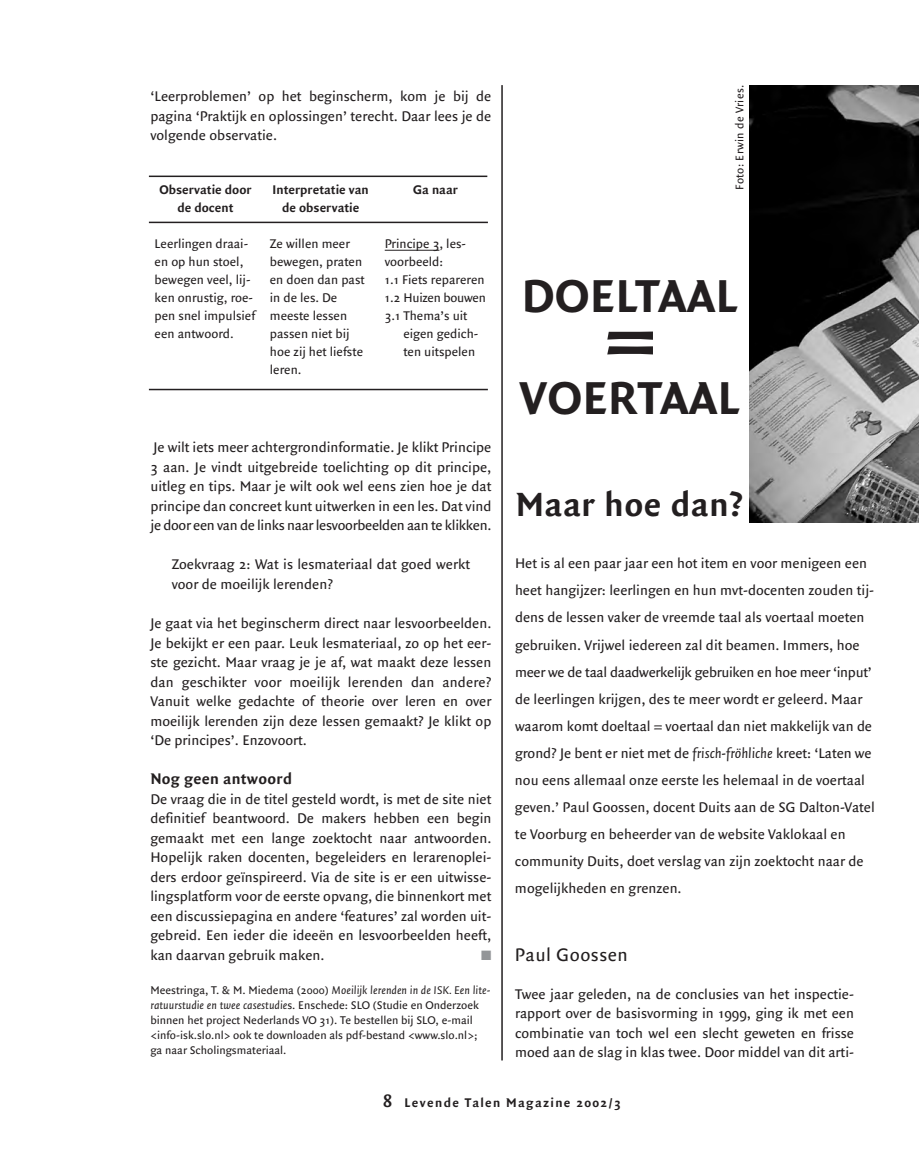
<style>
.page{position:relative;width:919px;height:1149px;background:#fff}
.page>*{position:absolute;margin:0;border:0;box-sizing:border-box;transform-origin:0 0}
.t1{font:700 84px "Quadraat Sans";color:#231f20}
.t2{font:700 49.5px "Quadraat Sans";letter-spacing:.015em;color:#231f20}
.t3{font:700 36px "Quadraat Sans";letter-spacing:.015em;color:#231f20}
.t4{font:19.5px "Quadraat Sans";letter-spacing:.025em;color:#231f20}
.t5{font:700 16.5px "Quadraat Sans";letter-spacing:.015em;color:#231f20}
.t6{font:15px/19.5px "Quadraat Sans";color:#231f20;text-align:justify}
.t7{font:13.5px/18px "Quadraat Sans";color:#231f20}
.t8{font:700 13.5px/18px "Quadraat Sans";color:#231f20;text-align:center}
.t9{font:700 13.5px "Quadraat Sans";letter-spacing:.1em;color:#231f20}
.t10{font:13.5px "Zapf Dingbats";color:#939598}
.t11{font:12px/15px "Quadraat Sans";color:#231f20}
.t12{font:12px "Quadraat Sans";letter-spacing:.025em;color:#231f20}
.s1{font-style:italic}
.s2{font-size:18px}
</style>
<div class="page">
<hr style="left:384px;top:250px;width:55px;height:1px;background:#231f20">
<hr style="left:149px;top:221px;width:339px;height:2px;background:#231f20">
<hr style="left:149px;top:175px;width:338px;height:2px;background:#231f20">
<hr style="left:149px;top:388px;width:339px;height:2px;background:#231f20">
<hr style="left:501px;top:85px;width:1px;height:975px;background:#231f20">
<img style="left:749px;top:85px;width:169px;height:437px">
<p class="t6" style="left:150px;top:88px;width:342px">‘Leerproblemen’ op het beginscherm, kom je bij de pagina ‘Praktijk en oplossingen’ terecht. Daar lees je de volgende observatie.</p>
<p class="t8" style="left:159px;top:181px;width:94px">Observatie door de docent</p>
<p class="t7" style="left:155px;top:235px;width:102px">Leerlingen draai&shy;en op hun stoel, bewegen veel, lij&shy;ken onrustig, roe&shy;pen snel impulsief een antwoord.</p>
<p class="t8" style="left:272px;top:181px;width:98px">Interpretatie van de observatie</p>
<p class="t7" style="left:270px;top:235px;width:96px">Ze willen meer bewegen, praten en doen dan past in de les. De meeste lessen passen niet bij hoe zij het liefste leren.</p>
<p class="t8" style="left:413px;top:181px;width:46px">Ga naar</p>
<p class="t7" style="left:384px;top:235px;width:103px">Principe 3, les&shy;voorbeeld:<br>1.1 Fiets repareren<br>1.2 Huizen bouwen<br>3.1 Thema’s uit</p>
<p class="t7" style="left:403px;top:325px;width:76px">eigen gedich&shy;ten uitspelen</p>
<p class="t12" style="left:734px;top:190px;width:106px;rotate:-90deg">Foto: Erwin de Vries.</p>
<h2 class="t2" style="left:522px;top:276px;width:217px">DOELTAAL</h2>
<h1 class="t1" style="left:606px;top:302px;width:49px">=</h1>
<h2 class="t2" style="left:520px;top:378px;width:221px">VOERTAAL</h2>
<p class="t6" style="left:150px;top:439px;width:342px">Je wilt iets meer achtergrondinformatie. Je klikt Principe 3 aan. Je vindt uitgebreide toelichting op dit principe, uitleg en tips. Maar je wilt ook wel eens zien hoe je dat principe dan concreet kunt uitwerken in een les. Dat vind je door een van de links naar lesvoorbeelden aan te klikken.</p>
<p class="t6" style="left:172px;top:556px;width:300px">Zoekvraag 2: Wat is lesmateriaal dat goed werkt voor de moeilijk lerenden?</p>
<p class="t6" style="left:150px;top:614px;width:342px">Je gaat via het beginscherm direct naar lesvoorbeelden.<br>Je bekijkt er een paar. Leuk lesmateriaal, zo op het eer&shy;ste gezicht. Maar vraag je je af, wat maakt deze lessen dan geschikter voor moeilijk lerenden dan andere?<br>Vanuit welke gedachte of theorie over leren en over moeilijk lerenden zijn deze lessen gemaakt? Je klikt op ‘De principes’. Enzovoort.</p>
<p class="t5" style="left:150px;top:772px;width:143px">Nog geen antwoord</p>
<p class="t6" style="left:150px;top:790px;width:342px">De vraag die in de titel gesteld wordt, is met de site niet definitief beantwoord. De makers hebben een begin gemaakt met een lange zoektocht naar antwoorden.<br>Hopelijk raken docenten, begeleiders en lerarenoplei&shy;ders erdoor geïnspireerd. Via de site is er een uitwisse&shy;lingsplatform voor de eerste opvang, die binnenkort met een discussiepagina en andere ‘features’ zal worden uit&shy;gebreid. Een ieder die ideeën en lesvoorbeelden heeft, kan daarvan gebruik maken.</p>
<h3 class="t3" style="left:515px;top:490px;width:228px">Maar hoe dan?</h3>
<p class="t6" style="left:515px;top:551px;width:361px;line-height:27px;text-align:left">Het is al een paar jaar een hot item en voor menigeen een heet hangijzer: leerlingen en hun mvt-docenten zouden tij&shy;dens de lessen vaker de vreemde taal als voertaal moeten gebruiken. Vrijwel iedereen zal dit beamen. Immers, hoe meer we de taal daadwerkelijk gebruiken en hoe meer ‘input’ de leerlingen krijgen, des te meer wordt er geleerd. Maar waarom komt doeltaal = voertaal dan niet makkelijk van de grond? Je bent er niet met de <span class="s1">frisch-fröhliche</span> kreet: ‘Laten we nou eens allemaal onze eerste les helemaal in de voertaal geven.’ Paul Goossen, docent Duits aan de SG Dalton-Vatel te Voorburg en beheerder van de website Vaklokaal en community Duits, doet verslag van zijn zoektocht naar de mogelijkheden en grenzen.</p>
<h3 class="t4" style="left:514px;top:946px;width:115px">Paul Goossen</h3>
<p class="t10" style="left:481px;top:946px;width:12px">■</p>
<p class="t11" style="left:150px;top:983px;width:341px">Meestringa, T. &amp; M. Miedema (2000) <span class="s1">Moeilijk lerenden in de ISK. Een lite&shy;ratuurstudie en twee casestudie</span>s. Enschede: SLO (Studie en Onderzoek binnen het project Nederlands VO 31). Te bestellen bij SLO, e-mail &lt;info-isk.slo.nl&gt; ook te downloaden als pdf-bestand &lt;www.slo.nl&gt;; ga naar Scholingsmateriaal.</p>
<p class="t9" style="left:383px;top:1096px;width:239px"><span class="s2">8</span> Levende Talen Magazine 2002/3</p>
<p class="t6" style="left:515px;top:985px;width:340px">Twee jaar geleden, na de conclusies van het inspectie&shy;rapport over de basisvorming in 1999, ging ik met een combinatie van toch wel een slecht geweten en frisse moed aan de slag in klas twee. Door middel van dit arti-</p>
</div>
